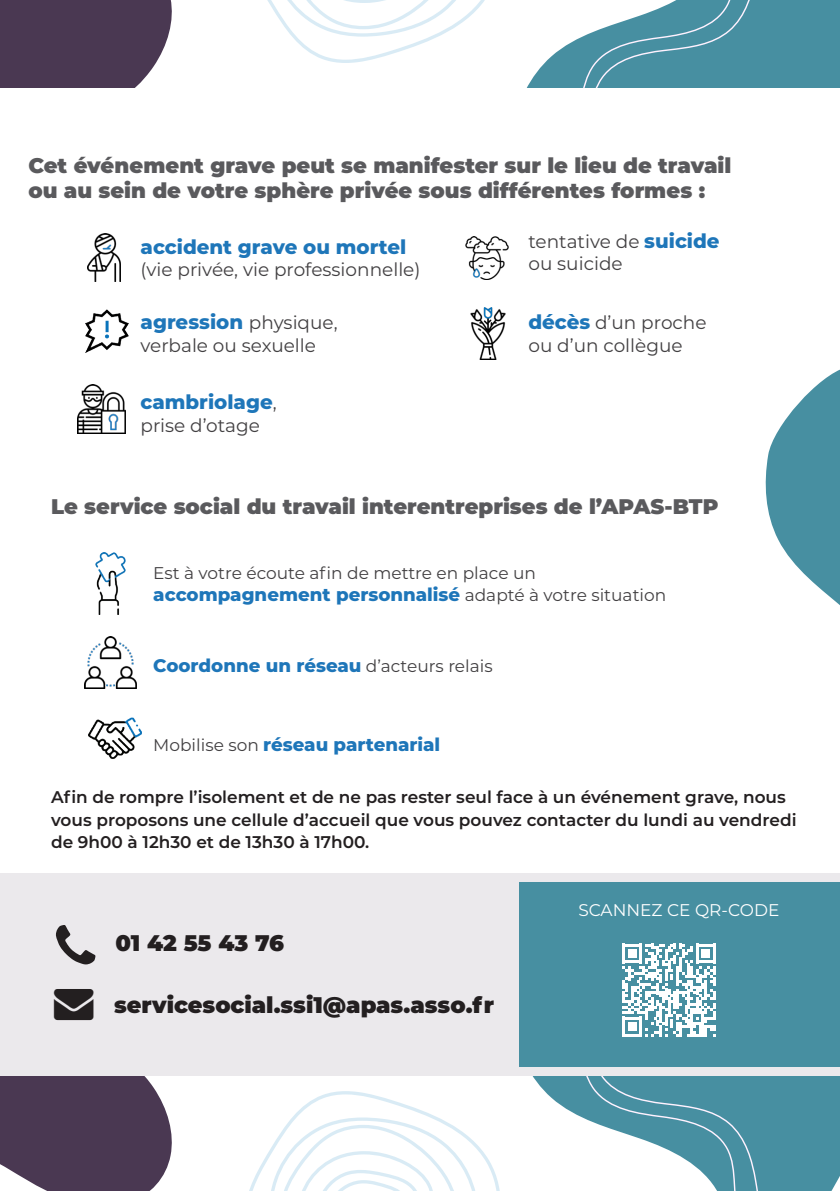
<style>
.page{position:relative;width:840px;height:1191px;background:#fff}
.page>*{position:absolute;margin:0;border:0;box-sizing:border-box;transform-origin:0 0}
.t1{font:900 22.6px "Montserrat";color:#231f20}
.t2{font:900 21.2px "Montserrat";color:#5a5a5d}
.t3{font:800 19.8px "Montserrat";color:#1e76b9}
.t4{font:18.4px "Montserrat";color:#424042}
.t5{font:800 18.2px "Montserrat";color:#1e76b9}
.t6{font:600 17px/22.6px "Montserrat";color:#231f20}
.t7{font:17px "Montserrat";color:#424042}
.t8{font:17px "Montserrat";color:#fff}
.s1{font-weight:400;font-size:18.4px;color:#424042}
.s2{font-weight:800;font-size:19.8px;color:#1e76b9}
.s3{font-weight:400;font-size:17px;color:#424042}
</style>
<div class="page">
<svg style="left:825px;top:0;width:14px;height:88px"></svg>
<svg style="left:267px;top:0;width:155px;height:63px"></svg>
<svg style="left:422px;top:0;width:403px;height:88px"></svg>
<svg style="left:449px;top:0;width:373px;height:88px;fill:#478fa1"></svg>
<div style="left:0;top:0;width:172px;height:88px;background:#4a3852"></div>
<div style="left:825px;top:1076px;width:14px;height:115px;background:#478fa1"></div>
<svg style="left:249px;top:1091px;width:173px;height:100px"></svg>
<svg style="left:422px;top:1076px;width:403px;height:115px"></svg>
<svg style="left:449px;top:1076px;width:373px;height:115px;fill:#4990a2"></svg>
<svg style="left:0;top:1076px;width:172px;height:115px;background:#57465e"></svg>
<div style="left:0;top:873px;width:839px;height:203px;background:#ebe9ec"></div>
<div style="left:519px;top:882px;width:320px;height:184px;background:#478fa1"></div>
<img style="left:77px;top:385px;width:48px;height:48px">
<svg style="left:622px;top:943px;width:93px;height:93px"></svg>
<svg style="left:765px;top:370px;width:74px;height:235px"></svg>
<img style="left:95px;top:552px;width:31px;height:62px">
<img style="left:85px;top:637px;width:51px;height:51px">
<img style="left:89px;top:717px;width:53px;height:42px">
<img style="left:87px;top:234px;width:33px;height:48px">
<img style="left:86px;top:309px;width:43px;height:43px">
<img style="left:470px;top:307px;width:36px;height:53px">
<img style="left:465px;top:236px;width:43px;height:43px">
<p class="t2" style="left:28px;top:149px;width:704px">Cet événement grave peut se manifester sur le lieu de travail</p>
<p class="t2" style="left:28px;top:175px;width:677px">ou au sein de votre sphère privée sous différentes formes :</p>
<p class="t3" style="left:140px;top:233px;width:267px">accident grave ou mortel</p>
<p class="t4" style="left:140px;top:257px;width:281px">(vie privée, vie professionnelle)</p>
<p class="t3" style="left:140px;top:308px;width:198px">agression <span class="s1">physique,</span></p>
<p class="t4" style="left:140px;top:332px;width:177px">verbale ou sexuelle</p>
<p class="t4" style="left:528px;top:229px;width:193px">tentative de <span class="s2">suicide</span></p>
<p class="t4" style="left:528px;top:251px;width:96px">ou suicide</p>
<p class="t4" style="left:528px;top:310px;width:179px"><span class="s2">décès</span> d’un proche</p>
<p class="t4" style="left:528px;top:332px;width:156px">ou d’un collègue</p>
<p class="t3" style="left:140px;top:388px;width:138px">cambriolage<span class="s1">,</span></p>
<p class="t4" style="left:140px;top:412px;width:121px">prise d’otage</p>
<p class="t2" style="left:51px;top:490px;width:668px">Le service social du travail interentreprises de l’APAS-BTP</p>
<p class="t7" style="left:153px;top:561px;width:384px">Est à votre écoute afin de mettre en place un</p>
<p class="t5" style="left:153px;top:581px;width:514px">accompagnement personnalisé <span class="s3">adapté à votre situation</span></p>
<p class="t5" style="left:153px;top:652px;width:341px">Coordonne un réseau <span class="s3">d’acteurs relais</span></p>
<p class="t5" style="left:153px;top:731px;width:288px"><span class="s3">Mobilise son</span> réseau partenarial</p>
<p class="t6" style="left:51px;top:785px;width:746px">Afin de rompre l’isolement et de ne pas rester seul face à un événement grave, nous vous proposons une cellule d’accueil que vous pouvez contacter du lundi au vendredi de 9h00 à 12h30 et de 13h30 à 17h00.</p>
<p class="t1" style="left:115px;top:926px;width:170px">01 42 55 43 76</p>
<p class="t1" style="left:114px;top:987px;width:381px">servicesocial.ssi1@apas.asso.fr</p>
<p class="t8" style="left:578px;top:898px;width:202px">SCANNEZ CE QR-CODE</p>
</div>
